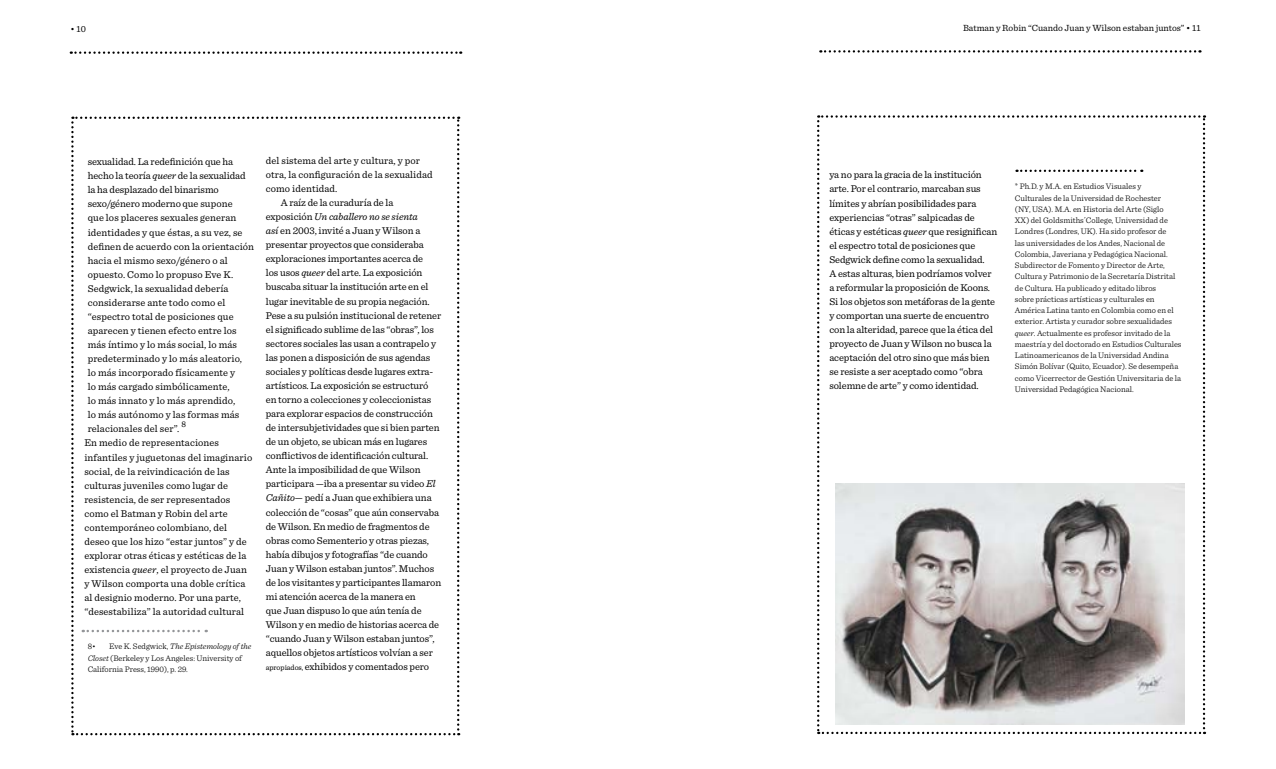
<style>
.page{position:relative;width:1276px;height:769px;background:#fff}
.page>*{position:absolute;margin:0;border:0;box-sizing:border-box;transform-origin:0 0}
.t1{font:10.25px/14.1px "Sentinel";letter-spacing:-.005em;color:#000}
.t2{font:italic 10.25px "Sentinel";letter-spacing:-.005em;color:#000}
.t3{font:9.38px "Sentinel";color:#000}
.t4{font:8.75px "Sentinel";color:#000}
.t5{font:300 8.5px/11.2px "Sentinel";color:#000}
.s1{font-style:italic}
.s2{font-style:normal}
.s3{font-size:7.75px}
</style>
<div class="page">
<svg style="left:71px;top:51px;width:390px;height:3px"></svg>
<svg style="left:820px;top:50px;width:380px;height:3px"></svg>
<svg style="left:71px;top:117px;width:388px;height:618px"></svg>
<svg style="left:817px;top:115px;width:388px;height:619px"></svg>
<p class="t3" style="left:71px;top:22px;width:17px">• 10</p>
<p class="t3" style="left:963px;top:21px;width:239px">Batman y Robin “Cuando Juan y Wilson estaban juntos” • 11</p>
<p class="t1" style="left:88px;top:154px;width:168px">sexualidad. La redefinición que ha hecho la teoría <span class="s1">queer</span> de la sexualidad la ha desplazado del binarismo sexo/género moderno que supone<br>que los placeres sexuales generan identidades y que éstas, a su vez, se definen de acuerdo con la orientación hacia el mismo sexo/género o al opuesto. Como lo propuso Eve K.<br>Sedgwick, la sexualidad debería considerarse ante todo como el “espectro total de posiciones que aparecen y tienen efecto entre los más íntimo y lo más social, lo más predeterminado y lo más aleatorio,<br>lo más incorporado físicamente y<br>lo más cargado simbólicamente,<br>lo más innato y lo más aprendido,<br>lo más autónomo y las formas más relacionales del ser”.</p>
<p class="t4" style="left:181px;top:418px;width:9px">8<sub>1</sub></p>
<p class="t1" style="left:84px;top:435px;width:169px">En medio de representaciones infantiles y juguetonas del imaginario social, de la reivindicación de las culturas juveniles como lugar de resistencia, de ser representados como el Batman y Robin del arte contemporáneo colombiano, del deseo que los hizo “estar juntos” y de explorar otras éticas y estéticas de la existencia <span class="s1">queer</span>, el proyecto de Juan y Wilson comporta una doble crítica al designio moderno. Por una parte, “desestabiliza” la autoridad cultural</p>
<p class="t5" style="left:88px;top:640px;width:10px">8•</p>
<p class="t5" style="left:88px;top:640px;width:165px;text-indent:21px">Eve K. Sedgwick, <span class="s1">The Epistemology of the<br>Closet</span> (Berkeley y Los Angeles: University of<br>California Press, 1990), p. 29.</p>
<p class="t1" style="left:266px;top:153px;width:156px">del sistema del arte y cultura, y por</p>
<p class="t1" style="left:266px;top:167px;width:168px">otra, la configuración de la sexualidad</p>
<p class="t1" style="left:266px;top:181px;width:73px">como identidad.</p>
<p class="t1" style="left:281px;top:195px;width:114px">A raíz de la curaduría de la</p>
<p class="t2" style="left:266px;top:209px;width:154px"><span class="s2">exposición</span> Un caballero no se sienta</p>
<p class="t1" style="left:266px;top:223px;width:156px"><span class="s1">así</span> en 2003, invité a Juan y Wilson a</p>
<p class="t1" style="left:266px;top:237px;width:159px">presentar proyectos que consideraba</p>
<p class="t1" style="left:266px;top:251px;width:159px">exploraciones importantes acerca de</p>
<p class="t1" style="left:266px;top:265px;width:158px">los usos <span class="s1">queer</span> del arte. La exposición</p>
<p class="t1" style="left:266px;top:279px;width:164px">buscaba situar la institución arte en el</p>
<p class="t1" style="left:266px;top:293px;width:165px">lugar inevitable de su propia negación.</p>
<p class="t1" style="left:266px;top:307px;width:177px">Pese a su pulsión institucional de retener</p>
<p class="t1" style="left:266px;top:321px;width:169px">el significado sublime de las “obras”, los</p>
<p class="t1" style="left:266px;top:336px;width:172px">sectores sociales las usan a contrapelo y</p>
<p class="t1" style="left:266px;top:350px;width:166px">las ponen a disposición de sus agendas</p>
<p class="t1" style="left:266px;top:364px;width:169px">sociales y políticas desde lugares extra-</p>
<p class="t1" style="left:266px;top:378px;width:164px">artísticos. La exposición se estructuró</p>
<p class="t1" style="left:266px;top:392px;width:167px">en torno a colecciones y coleccionistas</p>
<p class="t1" style="left:266px;top:406px;width:169px">para explorar espacios de construcción</p>
<p class="t1" style="left:266px;top:420px;width:175px">de intersubjetividades que si bien parten</p>
<p class="t1" style="left:266px;top:434px;width:163px">de un objeto, se ubican más en lugares</p>
<p class="t1" style="left:266px;top:448px;width:164px">conflictivos de identificación cultural.</p>
<p class="t1" style="left:266px;top:462px;width:156px">Ante la imposibilidad de que Wilson</p>
<p class="t1" style="left:266px;top:476px;width:171px">participara —iba a presentar su video <span class="s1">El</span></p>
<p class="t1" style="left:266px;top:490px;width:167px"><span class="s1">Cañito</span>— pedí a Juan que exhibiera una</p>
<p class="t1" style="left:266px;top:504px;width:175px">colección de “cosas” que aún conservaba</p>
<p class="t1" style="left:266px;top:518px;width:165px">de Wilson. En medio de fragmentos de</p>
<p class="t1" style="left:266px;top:532px;width:165px">obras como Sementerio y otras piezas,</p>
<p class="t1" style="left:266px;top:547px;width:163px">había dibujos y fotografías “de cuando</p>
<p class="t1" style="left:266px;top:561px;width:170px">Juan y Wilson estaban juntos”. Muchos</p>
<p class="t1" style="left:266px;top:575px;width:177px">de los visitantes y participantes llamaron</p>
<p class="t1" style="left:266px;top:589px;width:151px">mi atención acerca de la manera en</p>
<p class="t1" style="left:266px;top:603px;width:157px">que Juan dispuso lo que aún tenía de</p>
<p class="t1" style="left:266px;top:617px;width:175px">Wilson y en medio de historias acerca de</p>
<p class="t1" style="left:266px;top:631px;width:170px">“cuando Juan y Wilson estaban juntos”,</p>
<p class="t1" style="left:266px;top:645px;width:169px">aquellos objetos artísticos volvían a ser</p>
<p class="t1" style="left:266px;top:659px;width:165px"><span class="s3">apropiados,</span> exhibidos y comentados pero</p>
<p class="t1" style="left:829px;top:167px;width:169px">ya no para la gracia de la institución arte. Por el contrario, marcaban sus límites y abrían posibilidades para experiencias “otras” salpicadas de éticas y estéticas <span class="s1">queer</span> que resignifican el espectro total de posiciones que Sedgwick define como la sexualidad.<br>A estas alturas, bien podríamos volver a reformular la proposición de Koons.<br>Si los objetos son metáforas de la gente y comportan una suerte de encuentro con la alteridad, parece que la ética del proyecto de Juan y Wilson no busca la aceptación del otro sino que más bien se resiste a ser aceptado como “obra solemne de arte” y como identidad.</p>
<p class="t5" style="left:1015px;top:180px;width:168px">* Ph.D. y M.A. en Estudios Visuales y<br>Culturales de la Universidad de Rochester<br>(NY, USA). M.A. en Historia del Arte (Siglo<br>XX) del Goldsmiths´College, Universidad de Londres (Londres, UK). Ha sido profesor de<br>las universidades de los Andes, Nacional de Colombia, Javeriana y Pedagógica Nacional.<br>Subdirector de Fomento y Director de Arte, Cultura y Patrimonio de la Secretaría Distrital de Cultura. Ha publicado y editado libros<br>sobre prácticas artísticas y culturales en América Latina tanto en Colombia como en el exterior. Artista y curador sobre sexualidades <span class="s1">queer</span>. Actualmente es profesor invitado de la maestría y del doctorado en Estudios Culturales Latinoamericanos de la Universidad Andina Simón Bolívar (Quito, Ecuador). Se desempeña como Vicerrector de Gestión Universitaria de la Universidad Pedagógica Nacional.</p>
</div>
